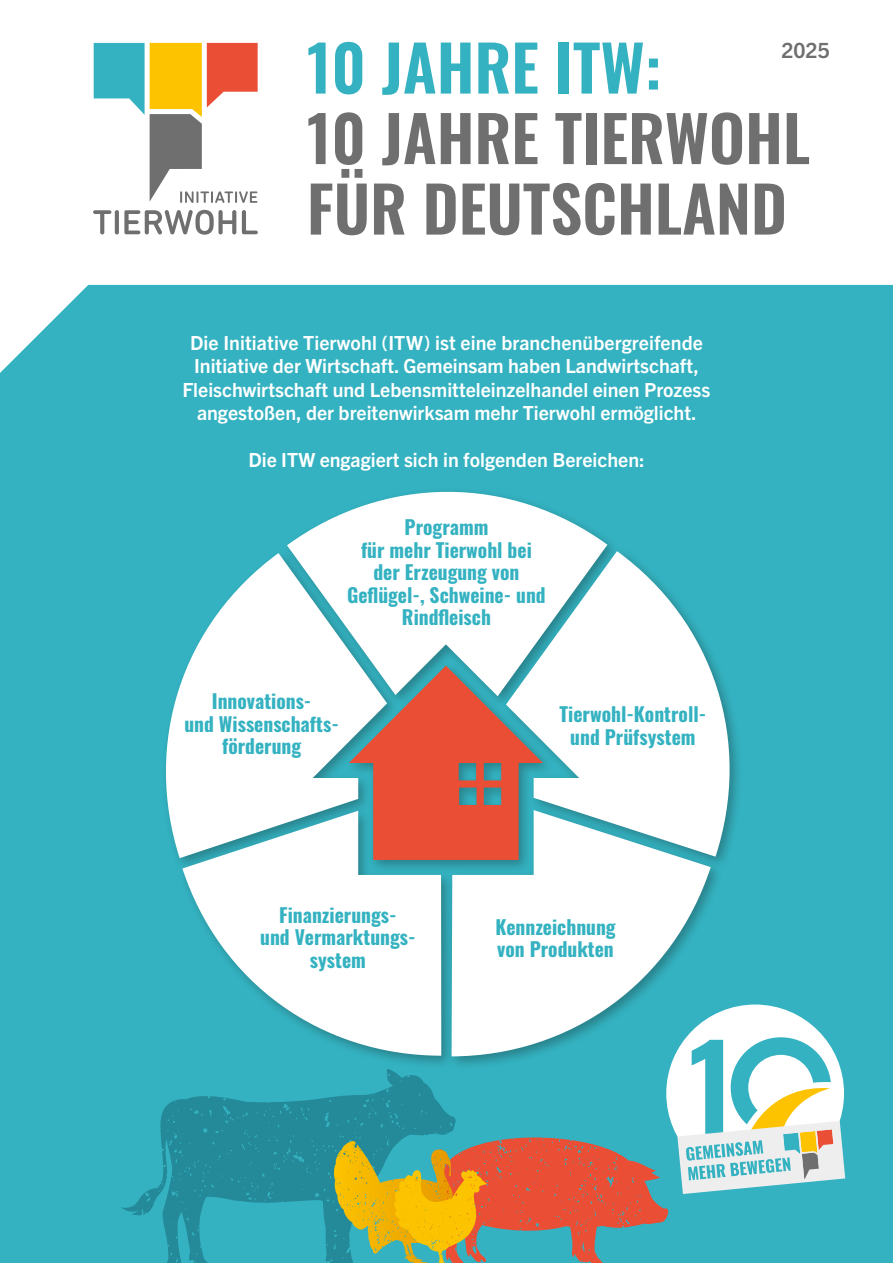
<style>
.page{position:relative;width:893px;height:1263px;background:#fff}
.page>*{position:absolute;margin:0;border:0;box-sizing:border-box;transform-origin:0 0}
.t1{font:600 63px/70.5px "Oswald";color:#706f6f}
.t2{font:600 63px "Oswald";color:#34b2c1}
.t3{font:700 21px "Trade Gothic Next LT Pro";color:#706f6f}
.t4{font:700 19.5px/23.4px "Trade Gothic Next LT Pro";color:#fff;text-align:center}
.t5{font:700 19.5px/22.5px "Oswald";color:#34b2c1;text-align:center}
</style>
<div class="page">
<div style="left:0;top:285px;width:893px;height:978px;background:#34b2c1"></div>
<div style="left:161px;top:487px;width:582px;height:583px;background:#12120d;opacity:.3"></div>
<svg style="left:287px;top:474px;width:320px;height:188px"></svg>
<svg style="left:143px;top:553px;width:244px;height:305px"></svg>
<svg style="left:182px;top:811px;width:259px;height:245px"></svg>
<svg style="left:452px;top:857px;width:259px;height:199px"></svg>
<svg style="left:506px;top:551px;width:247px;height:306px"></svg>
<svg style="left:93px;top:210px;width:18px;height:24px"></svg>
<hr style="left:115px;top:210px;width:4px;height:24px;background:#6f6f6f;border-radius:2px">
<svg style="left:124px;top:210px;width:112px;height:25px"></svg>
<svg style="left:242px;top:210px;width:16px;height:24px"></svg>
<svg style="left:94px;top:43px;width:164px;height:160px"></svg>
<svg style="left:121px;top:1068px;width:335px;height:195px;background:#2c9dad"></svg>
<svg style="left:333px;top:1137px;width:336px;height:126px;background:#a78a5b"></svg>
<div style="left:666px;top:1004px;width:178px;height:178px;background:#fff;border-radius:50%"></div>
<svg style="left:677px;top:1037px;width:168px;height:157px"></svg>
<div style="left:345px;top:662px;width:210px;height:212px;background:#12120d;opacity:.3"></div>
<svg style="left:349px;top:666px;width:194px;height:194px"></svg>
<h1 class="t2" style="left:307px;top:35px;width:356px">10 JAHRE ITW:</h1>
<h1 class="t1" style="left:307px;top:107px;width:505px">10 JAHRE TIERWOHL<br>FÜR DEUTSCHLAND</h1>
<p class="t3" style="left:781px;top:35px;width:50px">2025</p>
<p class="t4" style="left:183px;top:330px;width:529px">Die Initiative Tierwohl (ITW) ist eine branchenübergreifende Initiative der Wirtschaft. Gemeinsam haben Landwirtschaft, Fleischwirtschaft und Lebensmittel einzelhandel einen Prozess angestoßen, der breitenwirksam mehr Tierwohl ermöglicht.</p>
<p class="t4" style="left:248px;top:447px;width:398px">Die ITW engagiert sich in folgenden Bereichen:</p>
<p class="t5" style="left:347px;top:517px;width:200px">Programm<br>für mehr Tierwohl bei der Erzeugung von<br>Geflügel-, Schweine- und<br>Rindfleisch</p>
<p class="t5" style="left:184px;top:691px;width:153px">Innovations-<br>und Wissenschafts&shy;förderung</p>
<p class="t5" style="left:560px;top:704px;width:148px">Tierwohl-Kontroll&shy;und Prüfsystem</p>
<p class="t5" style="left:260px;top:905px;width:154px">Finanzierungs-<br>und Vermarktungs&shy;system</p>
<p class="t5" style="left:495px;top:917px;width:122px;text-align:left">Kennzeichnung von Produkten</p>
</div>
